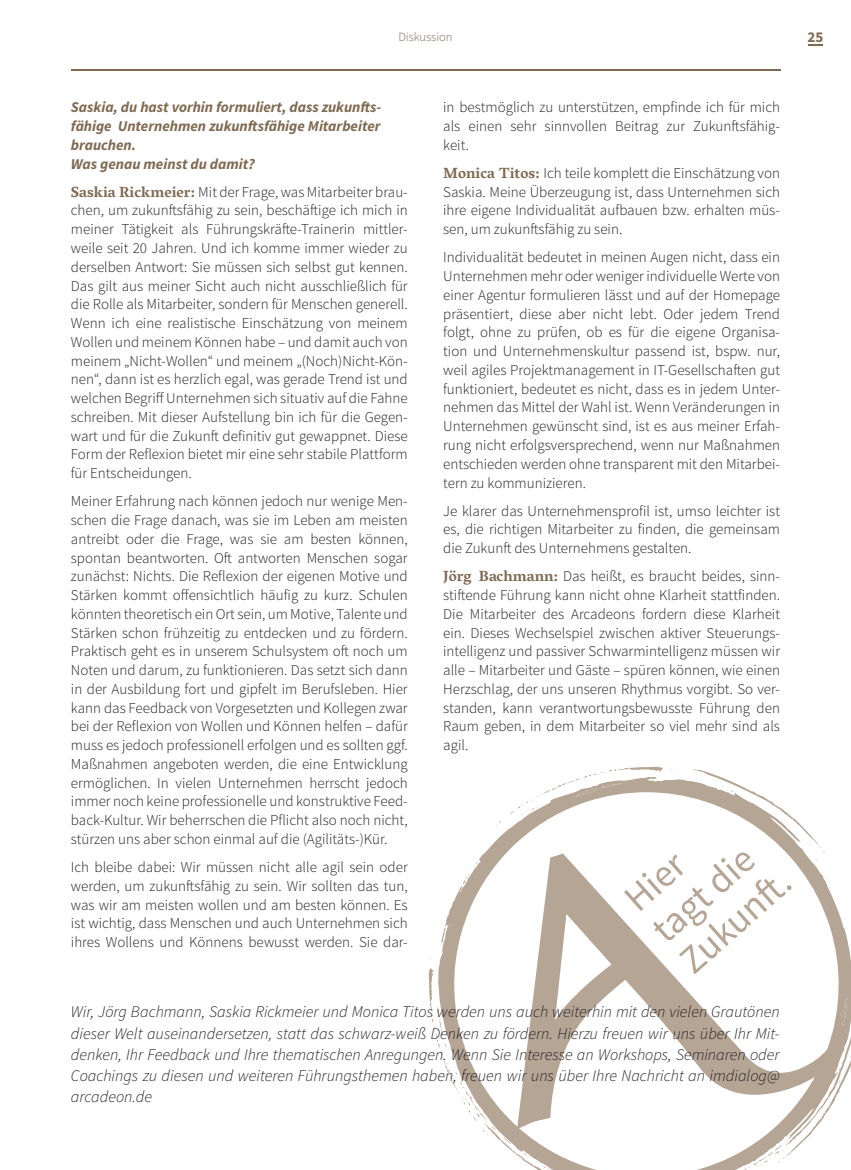
<style>
.page{position:relative;width:851px;height:1170px;background:#fff}
.page>*{position:absolute;margin:0;border:0;box-sizing:border-box;transform-origin:0 0}
.t1{font:italic 300 16.25px/21.2px "Source Sans Pro";color:#231f20;text-align:justify}
.t2{font:300 15px/18.8px "Source Sans Pro";color:#231f20;text-align:justify}
.t3{font:italic 700 15px/18.8px "Source Sans Pro";color:#7f6951}
.t4{font:700 15px "Source Sans Pro";color:#7f6951}
.t5{font:300 12.5px "Source Sans Pro";color:#7f6951}
.s1{font-family:"Vesper Libre";font-weight:700;color:#7f6951}
</style>
<div class="page">
<hr style="left:71px;top:69px;width:709px;height:2px;background:#7f6951">
<svg style="left:808px;top:44px;width:14px;height:1px"></svg>
<svg style="left:428px;top:766px;width:423px;height:404px"></svg>
<p class="t5" style="left:398px;top:30px;width:56px">Diskussion</p>
<p class="t4" style="left:807px;top:27px;width:17px">25</p>
<p class="t3" style="left:71px;top:98px;width:312px">Saskia, du hast vorhin formuliert, dass zukunfts&shy;fähige Unternehmen zukunftsfähige Mitarbeiter brauchen.<br>Was genau meinst du damit?</p>
<p class="t2" style="left:71px;top:182px;width:338px"><span class="s1">Saskia Rickmeier:</span> Mit der Frage, was Mitarbeiter brau&shy;chen, um zukunftsfähig zu sein, beschäftige ich mich in meiner Tätigkeit als Führungskräfte-Trainerin mittler&shy;weile seit 20 Jahren. Und ich komme immer wieder zu derselben Antwort: Sie müssen sich selbst gut kennen.<br>Das gilt aus meiner Sicht auch nicht ausschließlich für die Rolle als Mitarbeiter, sondern für Menschen generell.<br>Wenn ich eine realistische Einschätzung von meinem Wollen und meinem Können habe – und damit auch von meinem „Nicht-Wollen“ und meinem „(Noch)Nicht-Kön&shy;nen“, dann ist es herzlich egal, was gerade Trend ist und welchen Begriff Unternehmen sich situativ auf die Fahne schreiben. Mit dieser Aufstellung bin ich für die Gegen&shy;wart und für die Zukunft definitiv gut gewappnet. Diese Form der Reflexion bietet mir eine sehr stabile Plattform für Entscheidungen.</p>
<p class="t2" style="left:71px;top:492px;width:338px">Meiner Erfahrung nach können jedoch nur wenige Men&shy;schen die Frage danach, was sie im Leben am meisten antreibt oder die Frage, was sie am besten können, spontan beantworten. Oft antworten Menschen sogar zunächst: Nichts. Die Reflexion der eigenen Motive und Stärken kommt offensichtlich häufig zu kurz. Schulen könnten theoretisch ein Ort sein, um Motive, Talente und Stärken schon frühzeitig zu entdecken und zu fördern.<br>Praktisch geht es in unserem Schulsystem oft noch um Noten und darum, zu funktionieren. Das setzt sich dann in der Ausbildung fort und gipfelt im Berufsleben. Hier kann das Feedback von Vorgesetzten und Kollegen zwar bei der Reflexion von Wollen und Können helfen – dafür muss es jedoch professionell erfolgen und es sollten ggf.<br>Maßnahmen angeboten werden, die eine Entwicklung ermöglichen. In vielen Unternehmen herrscht jedoch immer noch keine professionelle und konstruktive Feed&shy;back-Kultur. Wir beherrschen die Pflicht also noch nicht, stürzen uns aber schon einmal auf die (Agilitäts-)Kür.</p>
<p class="t2" style="left:71px;top:857px;width:338px">Ich bleibe dabei: Wir müssen nicht alle agil sein oder werden, um zukunftsfähig zu sein. Wir sollten das tun, was wir am meisten wollen und am besten können. Es ist wichtig, dass Menschen und auch Unternehmen sich ihres Wollens und Könnens bewusst werden. Sie dar-</p>
<p class="t2" style="left:443px;top:98px;width:338px">in bestmöglich zu unterstützen, empfinde ich für mich als einen sehr sinnvollen Beitrag zur Zukunftsfähig&shy;keit.</p>
<p class="t2" style="left:443px;top:164px;width:338px"><span class="s1">Monica Titos:</span> Ich teile komplett die Einschätzung von Saskia. Meine Überzeugung ist, dass Unternehmen sich ihre eigene Individualität aufbauen bzw. erhalten müs&shy;sen, um zukunftsfähig zu sein.</p>
<p class="t2" style="left:443px;top:248px;width:338px">Individualität bedeutet in meinen Augen nicht, dass ein Unternehmen mehr oder weniger individuelle Werte von einer Agentur formulieren lässt und auf der Homepage präsentiert, diese aber nicht lebt. Oder jedem Trend folgt, ohne zu prüfen, ob es für die eigene Organisa&shy;tion und Unternehmenskultur passend ist, bspw. nur, weil agiles Projektmanagement in IT-Gesellschaften gut funktioniert, bedeutet es nicht, dass es in jedem Unter&shy;nehmen das Mittel der Wahl ist. Wenn Veränderungen in Unternehmen gewünscht sind, ist es aus meiner Erfah&shy;rung nicht erfolgsversprechend, wenn nur Maßnahmen entschieden werden ohne transparent mit den Mitarbei&shy;tern zu kommunizieren.</p>
<p class="t2" style="left:443px;top:501px;width:338px">Je klarer das Unternehmensprofil ist, umso leichter ist es, die richtigen Mitarbeiter zu finden, die gemeinsam die Zukunft des Unternehmens gestalten.</p>
<p class="t2" style="left:443px;top:567px;width:338px"><span class="s1">Jörg Bachmann:</span> Das heißt, es braucht beides, sinn&shy;stiftende Führung kann nicht ohne Klarheit stattfinden.<br>Die Mitarbeiter des Arcadeons fordern diese Klarheit ein. Dieses Wechselspiel zwischen aktiver Steuerungs&shy;intelligenz und passiver Schwarmintelligenz müssen wir alle – Mitarbeiter und Gäste – spüren können, wie einen Herzschlag, der uns unseren Rhythmus vorgibt. So ver&shy;standen, kann verantwortungsbewusste Führung den Raum geben, in dem Mitarbeiter so viel mehr sind als agil.</p>
<p class="t1" style="left:71px;top:1001px;width:710px">Wir, Jörg Bachmann, Saskia Rickmeier und Monica Titos werden uns auch weiterhin mit den vielen Grautönen dieser Welt auseinandersetzen, statt das schwarz-weiß Denken zu fördern. Hierzu freuen wir uns über Ihr Mit&shy;denken, Ihr Feedback und Ihre thematischen Anregungen. Wenn Sie Interesse an Workshops, Seminaren oder Coachings zu diesen und weiteren Führungsthemen haben, freuen wir uns über Ihre Nachricht an imdialog@ arcadeon.de</p>
</div>
